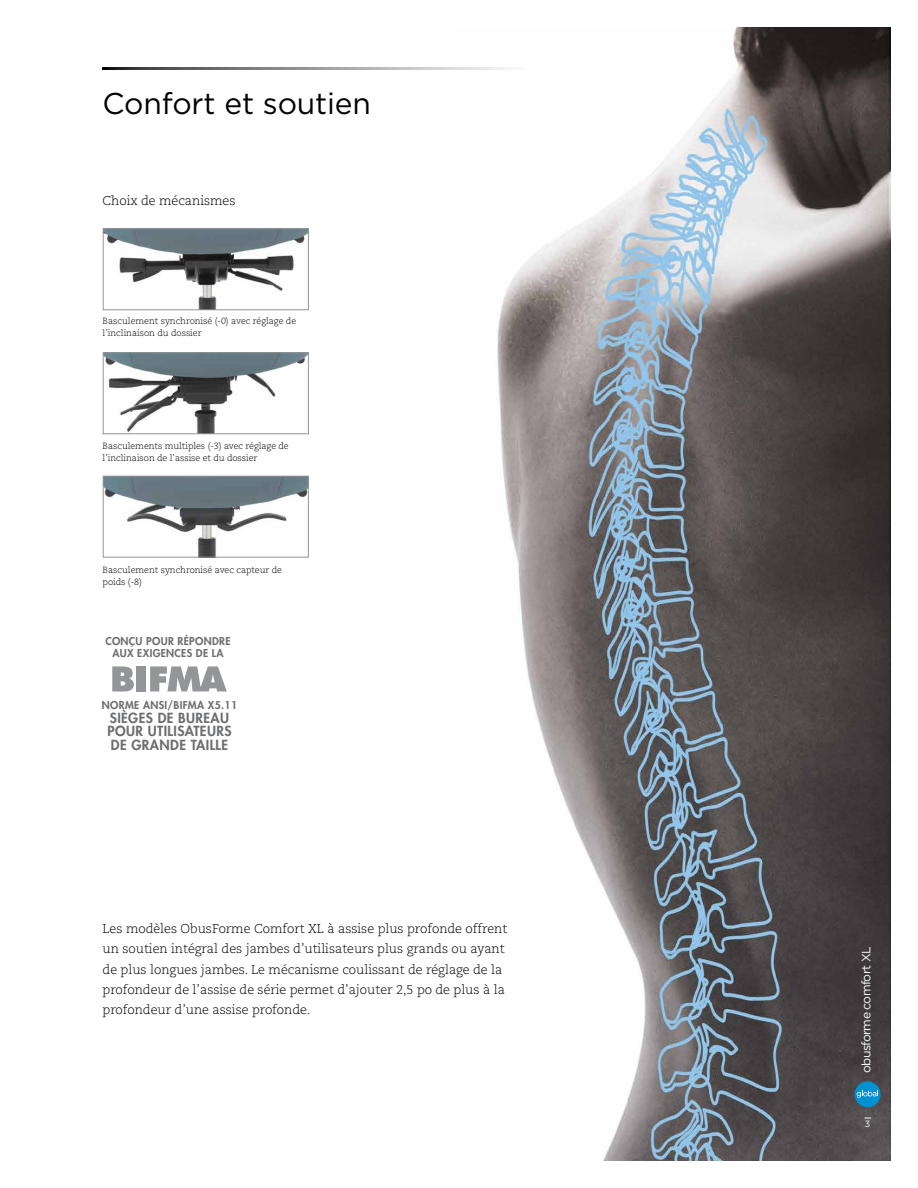
<style>
.page{position:relative;width:918px;height:1188px;background:#fff}
.page>*{position:absolute;margin:0;border:0;box-sizing:border-box;transform-origin:0 0}
.t1{font:30px "Gotham";letter-spacing:-.005em;color:#000}
.t2{font:800 13.65px/13.6px "Futura Std";letter-spacing:.03em;color:#6d6e71}
.t3{font:300 12.75px/20.2px "Caecilia LT Std";letter-spacing:-.005em;color:#000}
.t4{font:12.3px "Gotham";letter-spacing:-.05em;color:#fff}
.t5{font:800 10.5px/11.7px "Futura Std";letter-spacing:.03em;color:#6d6e71;text-align:center}
.t6{font:300 9px/12px "Caecilia LT Std";letter-spacing:-.005em;color:#000}
.t7{font:9px "Gotham";color:#fff}
</style>
<div class="page">
<img style="left:450px;top:27px;width:441px;height:1134px">
<svg style="left:103px;top:68px;width:456px;height:1px"></svg>
<svg style="left:150px;top:666px;width:77px;height:25px"></svg>
<div style="left:137px;top:666px;width:9px;height:25px;background:#939598"></div>
<svg style="left:112px;top:666px;width:22px;height:25px"></svg>
<div style="left:855px;top:1081px;width:26px;height:26px;background:#0091d1;border-radius:50%"></div>
<svg style="left:857px;top:1090px;width:21px;height:8px"></svg>
<img style="left:105px;top:231px;width:202px;height:77px">
<div style="left:103px;top:229px;width:206px;height:81px;border:1px solid #939598"></div>
<img style="left:105px;top:355px;width:202px;height:77px">
<div style="left:103px;top:353px;width:206px;height:81px;border:1px solid #939598"></div>
<img style="left:105px;top:478px;width:202px;height:77px">
<div style="left:103px;top:476px;width:206px;height:81px;border:1px solid #939598"></div>
<h1 class="t1" style="left:103px;top:84px;width:270px">Confort et soutien</h1>
<p class="t3" style="left:103px;top:191px;width:134px">Choix de mécanismes</p>
<p class="t6" style="left:103px;top:315px;width:195px">Basculement synchronisé (-0) avec réglage de l’inclinaison du dossier</p>
<p class="t6" style="left:103px;top:440px;width:188px">Basculements multiples (-3) avec réglage de l’inclinaison de l’assise et du dossier</p>
<p class="t6" style="left:103px;top:564px;width:181px">Basculement synchronisé avec capteur de poids (-8)</p>
<p class="t5" style="left:105px;top:636px;width:127px">CONÇU POUR RÉPONDRE<br>AUX EXIGENCES DE LA</p>
<p class="t5" style="left:102px;top:699px;width:137px">NORME ANSI/BIFMA X5.11</p>
<p class="t2" style="left:108px;top:711px;width:126px">SIÈGES DE BUREAU<br>POUR UTILISATEURS<br>DE GRANDE TAILLE</p>
<p class="t3" style="left:103px;top:919px;width:406px">Les modèles ObusForme Comfort XL à assise plus profonde offrent un soutien intégral des jambes d’utilisateurs plus grands ou ayant de plus longues jambes. Le mécanisme coulissant de réglage de la profondeur de l’assise de série permet d’ajouter 2,5 po de plus à la profondeur d’une assise profonde.</p>
<p class="t4" style="left:858px;top:1073px;width:128px;rotate:-90deg">obusforme comfort XL</p>
<p class="t7" style="left:865px;top:1119px;width:7px">3</p>
</div>
